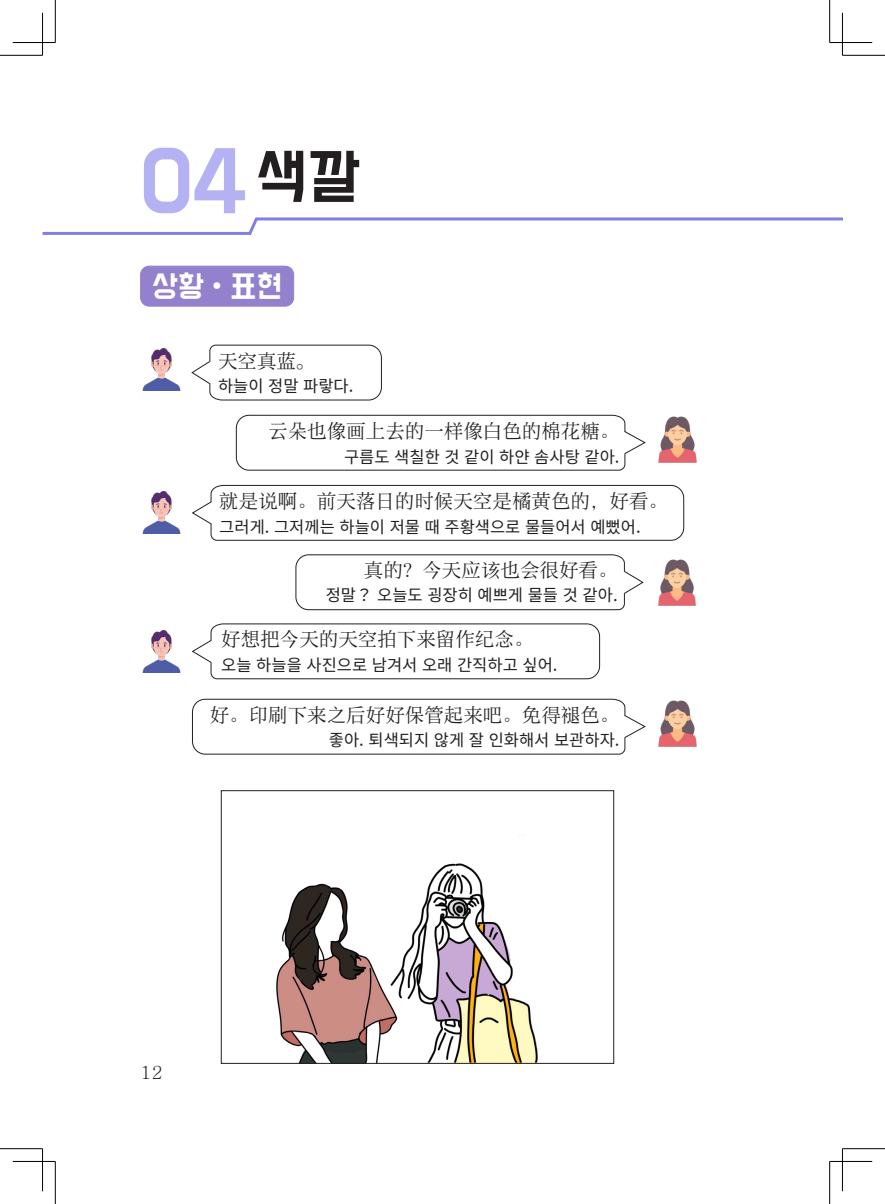
<style>
.page{position:relative;width:885px;height:1204px;background:#fff}
.page>*{position:absolute;margin:0;border:0;box-sizing:border-box;transform-origin:0 0}
.t1{font:76.5px "BM Do Hyeon OTF";color:#b5b2f3}
.t2{font:54px "BM Do Hyeon OTF";color:#231f20}
.t3{font:27px "BM Do Hyeon OTF";color:#fff}
.t4{font:19.5px "Sim Song";color:#231f20}
.t5{font:500 18px "Adobe Myungjo Std";color:#231f20}
.t6{font:16.5px "Noto Sans KR";color:#231f20}
.s1{font-family:"Adobe Myungjo Std";font-weight:500}
.s2{font-family:"Koz Min Pr 6 N"}
</style>
<div class="page">
<hr style="left:43px;top:232px;width:208px;height:3px;background:#817fe4">
<svg style="left:248px;top:217px;width:13px;height:18px"></svg>
<div style="left:141px;top:266px;width:152px;height:40px;background:#9481cd;border-radius:9px"></div>
<div style="left:140px;top:266px;width:154px;height:40px;border:1px solid #9481cd;border-radius:9px"></div>
<img style="left:658px;top:416px;width:39px;height:47px">
<img style="left:142px;top:348px;width:39px;height:42px">
<svg style="left:191px;top:345px;width:191px;height:55px"></svg>
<svg style="left:236px;top:415px;width:409px;height:55px"></svg>
<svg style="left:192px;top:485px;width:492px;height:55px"></svg>
<svg style="left:295px;top:554px;width:348px;height:56px"></svg>
<img style="left:658px;top:559px;width:38px;height:47px">
<img style="left:142px;top:492px;width:39px;height:42px">
<svg style="left:192px;top:623px;width:408px;height:56px"></svg>
<img style="left:142px;top:630px;width:39px;height:42px">
<img style="left:658px;top:700px;width:39px;height:47px">
<svg style="left:192px;top:698px;width:453px;height:56px"></svg>
<img style="left:276px;top:863px;width:263px;height:198px">
<div style="left:221px;top:790px;width:393px;height:273px;border:1px solid #231f20"></div>
<hr style="left:256px;top:217px;width:586px;height:3px;background:#817fe4">
<hr style="left:0;top:55px;width:43px;height:1px;background:#000">
<hr style="left:842px;top:55px;width:42px;height:1px;background:#000">
<hr style="left:0;top:1148px;width:43px;height:1px;background:#000">
<hr style="left:842px;top:1148px;width:42px;height:1px;background:#000">
<hr style="left:55px;top:0;width:1px;height:43px;background:#000">
<hr style="left:55px;top:1161px;width:1px;height:42px;background:#000">
<hr style="left:829px;top:0;width:1px;height:43px;background:#000">
<hr style="left:829px;top:1161px;width:1px;height:42px;background:#000">
<hr style="left:13px;top:42px;width:42px;height:1px;background:#000">
<hr style="left:829px;top:42px;width:43px;height:1px;background:#000">
<hr style="left:13px;top:1161px;width:42px;height:1px;background:#000">
<hr style="left:829px;top:1161px;width:43px;height:1px;background:#000">
<hr style="left:42px;top:13px;width:1px;height:42px;background:#000">
<hr style="left:42px;top:1148px;width:1px;height:43px;background:#000">
<hr style="left:842px;top:13px;width:1px;height:42px;background:#000">
<hr style="left:842px;top:1148px;width:1px;height:43px;background:#000">
<p class="t1" style="left:140px;top:140px;width:108px">04</p>
<p class="t2" style="left:256px;top:149px;width:105px">색깔</p>
<p class="t3" style="left:152px;top:272px;width:132px">상황<span class="s1">•</span>표현</p>
<p class="t4" style="left:218px;top:351px;width:99px">天空真蓝<span class="s2">。</span></p>
<p class="t6" style="left:218px;top:377px;width:137px">하늘이 정말 파랗다.</p>
<p class="t4" style="left:268px;top:421px;width:352px">云朵也像画上去的一样像白色的棉花糖。</p>
<p class="t6" style="left:344px;top:447px;width:277px">구름도 색칠한 것 같이 하얀 솜사탕 같아.</p>
<p class="t4" style="left:219px;top:491px;width:450px">就是说啊。前天落日的时候天空是橘黄色的，好看。</p>
<p class="t6" style="left:219px;top:517px;width:423px">그러게. 그저께는 하늘이 저물 때 주황색으로 물들어서 예뻤어.</p>
<p class="t4" style="left:364px;top:559px;width:255px">真的？今天应该也会很好看。</p>
<p class="t6" style="left:325px;top:586px;width:293px">정말？ 오늘도 굉장히 예쁘게 물들 것 같아.</p>
<p class="t4" style="left:221px;top:629px;width:313px">好想把今天的天空拍下来留作纪念。</p>
<p class="t6" style="left:221px;top:655px;width:337px">오늘 하늘을 사진으로 남겨서 오래 간직하고 싶어.</p>
<p class="t4" style="left:210px;top:704px;width:411px">好。印刷下来之后好好保管起来吧。免得褪色。</p>
<p class="t6" style="left:329px;top:731px;width:292px">좋아. 퇴색되지 않게 잘 인화해서 보관하자.</p>
<p class="t5" style="left:140px;top:1063px;width:24px">12</p>
</div>
